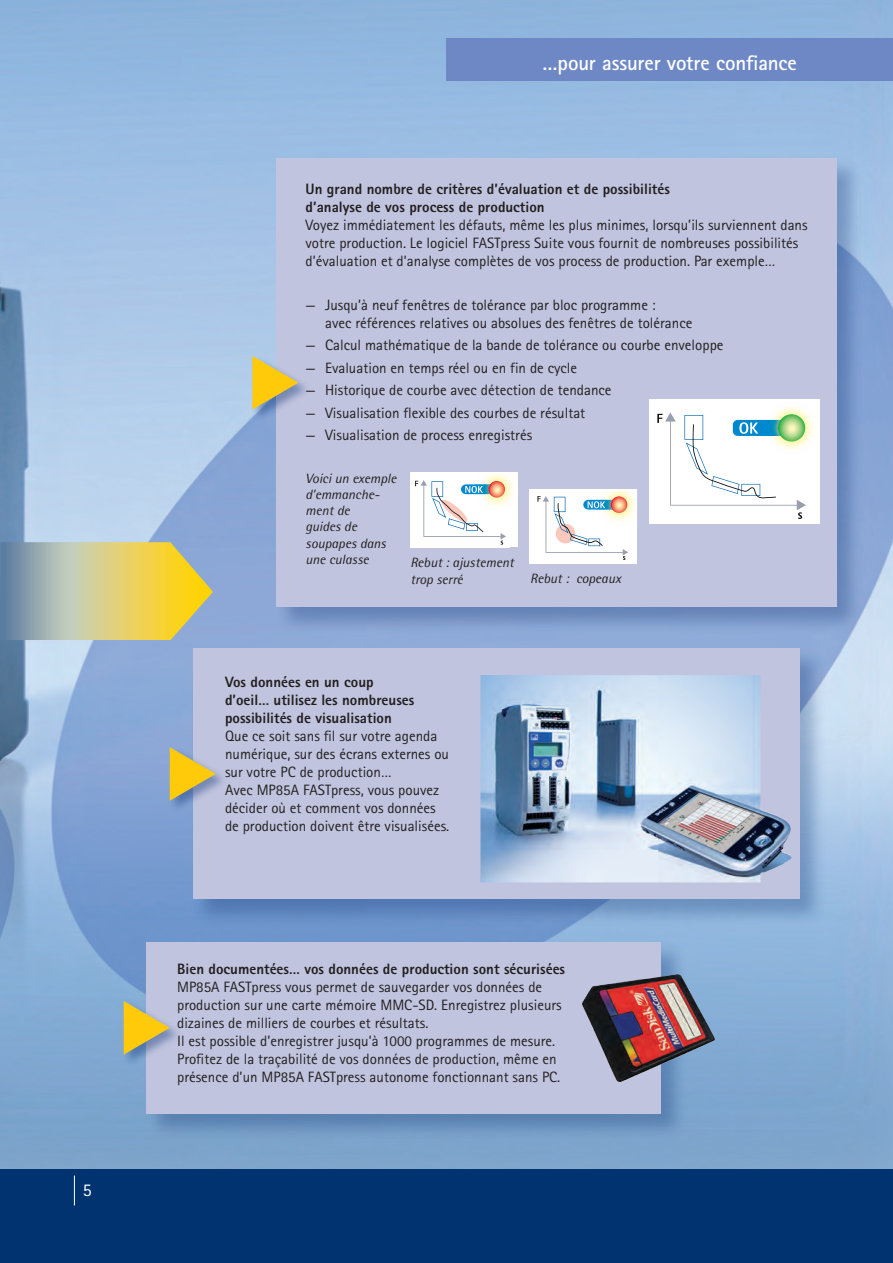
<style>
.page{position:relative;width:893px;height:1263px;background:#fff}
.page>*{position:absolute;margin:0;border:0;box-sizing:border-box;transform-origin:0 0}
.t1{font:700 21px "Agfa Rotis Sans Serif";letter-spacing:-.01em;color:#fff}
.t2{font:18px "Agfa Rotis Sans Serif";color:#fff}
.t3{font:15px/18px "Rotis Sans Serif";color:#231f20}
.t4{font:800 15px/18px "Rotis Sans Serif";color:#231f20}
.t5{font:italic 13.5px/16.2px "Rotis Semi Sans";color:#231f20}
</style>
<div class="page">
<img style="left:0;top:0;width:893px;height:1169px">
<div style="left:275px;top:157px;width:589px;height:477px;background:#052d6f;opacity:.3"></div>
<div style="left:276px;top:158px;width:561px;height:449px;background:#c0c4de"></div>
<div style="left:191px;top:647px;width:635px;height:279px;background:#052d6f;opacity:.3"></div>
<div style="left:193px;top:648px;width:606px;height:251px;background:#c0c4de"></div>
<div style="left:145px;top:940px;width:543px;height:201px;background:#052d6f;opacity:.3"></div>
<div style="left:147px;top:942px;width:514px;height:172px;background:#c0c4de"></div>
<svg style="left:0;top:542px;width:213px;height:98px;background:#c1be87"></svg>
<img style="left:480px;top:675px;width:312px;height:207px">
<img style="left:582px;top:975px;width:93px;height:107px">
<div style="left:649px;top:400px;width:171px;height:124px;background:#fff"></div>
<img style="left:778px;top:407px;width:35px;height:37px">
<svg style="left:657px;top:412px;width:149px;height:107px"></svg>
<div style="left:410px;top:472px;width:108px;height:75px;background:#fff"></div>
<img style="left:481px;top:475px;width:29px;height:32px">
<svg style="left:415px;top:480px;width:91px;height:65px"></svg>
<div style="left:530px;top:489px;width:107px;height:75px;background:#fff"></div>
<img style="left:602px;top:491px;width:31px;height:31px">
<svg style="left:537px;top:496px;width:91px;height:64px"></svg>
<div style="left:122px;top:1000px;width:61px;height:67px;background:#052d6f;opacity:.4"></div>
<svg style="left:124px;top:1001px;width:46px;height:54px"></svg>
<div style="left:0;top:1169px;width:893px;height:94px;background:#013371"></div>
<hr style="left:74px;top:1175px;width:1px;height:30px;background:#fff">
<div style="left:446px;top:38px;width:447px;height:43px;background:#6d88c5"></div>
<div style="left:168px;top:747px;width:61px;height:67px;background:#052d6f;opacity:.4"></div>
<svg style="left:170px;top:747px;width:46px;height:54px"></svg>
<div style="left:251px;top:355px;width:60px;height:67px;background:#052d6f;opacity:.4"></div>
<svg style="left:252px;top:356px;width:46px;height:54px"></svg>
<p class="t2" style="left:83px;top:1179px;width:10px">5</p>
<h1 class="t1" style="left:542px;top:50px;width:256px">…pour assurer votre confiance</h1>
<p class="t4" style="left:306px;top:180px;width:366px">Un grand nombre de critères d’évaluation et de possibilités d’analyse de vos process de production</p>
<p class="t3" style="left:306px;top:216px;width:504px">Voyez immédiatement les défauts, même les plus minimes, lorsqu’ils surviennent dans votre production. Le logiciel FASTpress Suite vous fournit de nombreuses possibilités d’évaluation et d’analyse complètes de vos process de production. Par exemple…</p>
<p class="t3" style="left:325px;top:296px;width:369px;text-indent:-20px">— Jusqu’à neuf fenêtres de tolérance par bloc programme :<br>avec références relatives ou absolues des fenêtres de tolérance</p>
<p class="t3" style="left:306px;top:336px;width:419px">— Calcul mathématique de la bande de tolérance ou courbe enveloppe</p>
<p class="t3" style="left:306px;top:359px;width:273px">— Evaluation en temps réel ou en fin de cycle</p>
<p class="t3" style="left:306px;top:381px;width:308px">— Historique de courbe avec détection de tendance</p>
<p class="t3" style="left:306px;top:404px;width:281px">— Visualisation flexible des courbes de résultat</p>
<p class="t3" style="left:306px;top:426px;width:228px">— Visualisation de process enregistrés</p>
<p class="t5" style="left:306px;top:470px;width:92px">Voici un exemple d’emmanche&shy;ment de<br>guides de soupapes dans une culasse</p>
<p class="t5" style="left:410px;top:554px;width:105px">Rebut : ajustement trop serré</p>
<p class="t5" style="left:530px;top:570px;width:92px">Rebut : copeaux</p>
<p class="t4" style="left:225px;top:672px;width:191px">Vos données en un coup d’oeil… utilisez les nombreuses possibilités de visualisation</p>
<p class="t3" style="left:225px;top:727px;width:226px">Que ce soit sans fil sur votre agenda numérique, sur des écrans externes ou sur votre PC de production…<br>Avec MP85A FASTpress, vous pouvez décider où et comment vos données de production doivent être visualisées.</p>
<p class="t4" style="left:177px;top:960px;width:390px">Bien documentées… vos données de production sont sécurisées</p>
<p class="t3" style="left:177px;top:978px;width:386px">MP85A FASTpress vous permet de sauvegarder vos données de production sur une carte mémoire MMC-SD. Enregistrez plusieurs dizaines de milliers de courbes et résultats.<br>Il est possible d’enregistrer jusqu’à 1000 programmes de mesure.<br>Profitez de la traçabilité de vos données de production, même en présence d’un MP85A FASTpress autonome fonctionnant sans PC.</p>
</div>
